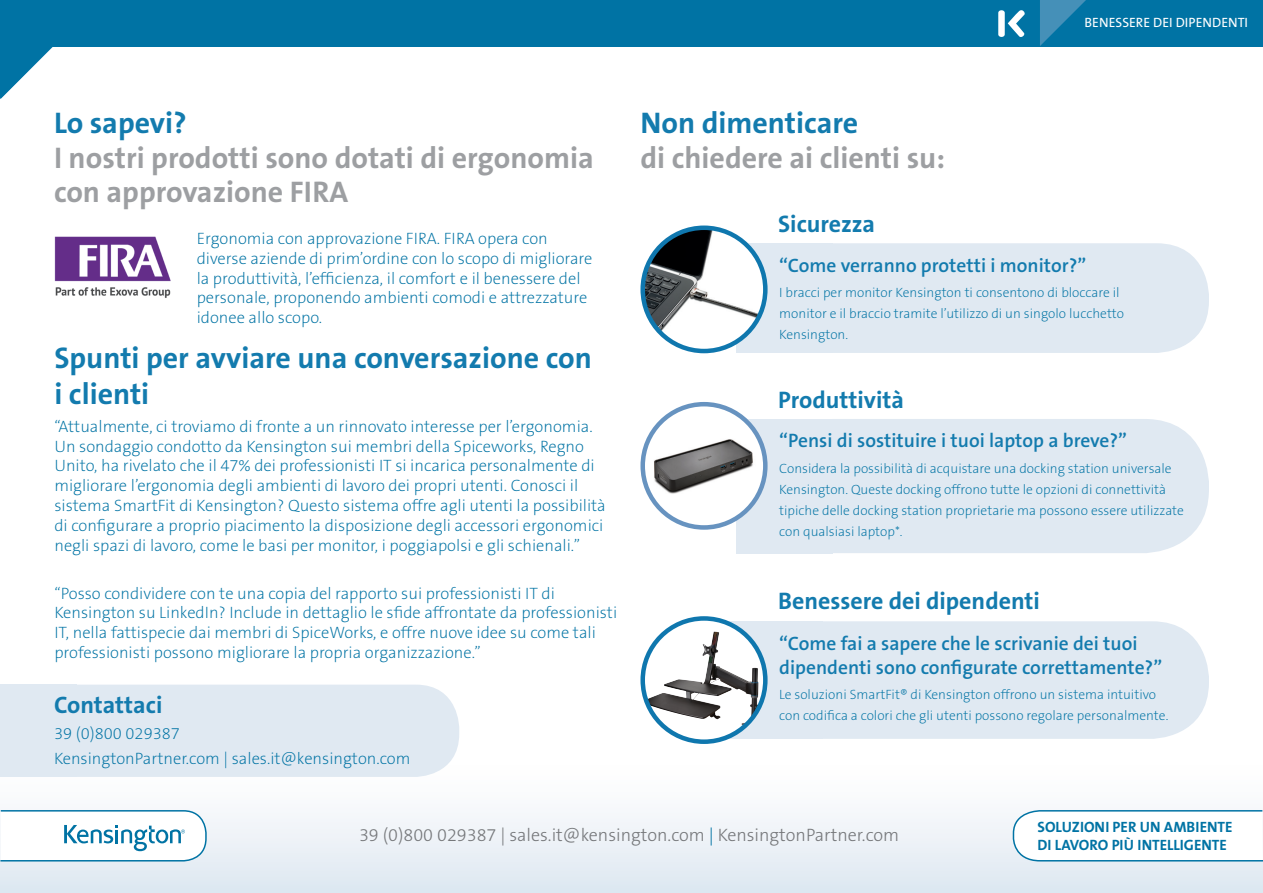
<style>
.page{position:relative;width:1263px;height:893px;background:#fff}
.page>*{position:absolute;margin:0;border:0;box-sizing:border-box;transform-origin:0 0}
.t1{font:30px/34.5px "The Sans KENSINGTON7 Bd";color:#9d9fa2}
.t2{font:30px/36px "The Sans KENSINGTON7 Bd";color:#137bae}
.t3{font:24px "The Sans KENSINGTON7 Bd";color:#137bae}
.t4{font:19.5px/24px "The Sans KENSINGTON6 SB";color:#137bae}
.t5{font:18px "The Sans KENSINGTON3 Li";color:#76787b}
.t6{font:16.5px/19.8px "The Sans KENSINGTON2 XL";color:#0073a4}
.t7{font:15px/18px "The Sans KENSINGTON7 Bd";color:#0073a4}
.t8{font:13.5px/21px "The Sans KENSINGTON2 XL";color:#0073a4}
.t9{font:13.5px "The Sans KENSINGTON5 Rg";color:#fff}
.s1{color:#0073a4}
</style>
<div class="page">
<div style="left:0;top:693px;width:1263px;height:200px;background:linear-gradient(to bottom,#fff,#e4ecf3)"></div>
<div style="left:758px;top:621px;width:451px;height:118px;background:#e0e9f2;border-radius:57px"></div>
<div style="left:723px;top:621px;width:99px;height:118px;background:#e0e9f2"></div>
<div style="left:770px;top:419px;width:439px;height:134px;background:#e0e9f2;border-radius:64px"></div>
<div style="left:736px;top:419px;width:97px;height:134px;background:#e0e9f2"></div>
<div style="left:0;top:0;width:1263px;height:46px;background:#0073a4"></div>
<svg style="left:1008px;top:10px;width:17px;height:27px"></svg>
<div style="left:998px;top:10px;width:7px;height:27px;background:#fff;border-radius:3px"></div>
<svg style="left:1040px;top:0;width:46px;height:46px"></svg>
<svg style="left:0;top:46px;width:54px;height:53px"></svg>
<img style="left:54px;top:236px;width:117px;height:62px">
<div style="left:770px;top:243px;width:439px;height:110px;background:#e0e9f2;border-radius:52px"></div>
<div style="left:736px;top:243px;width:97px;height:110px;background:#e0e9f2"></div>
<img style="left:645px;top:228px;width:120px;height:123px">
<div style="left:640px;top:226px;width:127px;height:127px;border:4px solid #0f77ae;border-radius:50%"></div>
<div style="left:643px;top:404px;width:122px;height:123px;background:#fff;border-radius:50%"></div>
<img style="left:645px;top:430px;width:120px;height:71px">
<div style="left:640px;top:402px;width:127px;height:128px;border:4px solid #6793c0;border-radius:50%"></div>
<svg style="left:643px;top:618px;width:122px;height:124px;fill:#fff"></svg>
<img style="left:646px;top:632px;width:90px;height:87px">
<div style="left:640px;top:616px;width:127px;height:128px;border:4px solid #0f77ae;border-radius:50%"></div>
<div style="left:13px;top:685px;width:446px;height:92px;background:#e0e9f2;border-radius:44px"></div>
<div style="left:0;top:685px;width:76px;height:92px;background:#e0e9f2"></div>
<svg style="left:0;top:809px;width:207px;height:53px"></svg>
<svg style="left:1012px;top:809px;width:251px;height:53px"></svg>
<p class="t9" style="left:1084px;top:15px;width:53px">BENESSERE</p>
<p class="t9" style="left:1153px;top:15px;width:94px">DEI DI PENDENTI</p>
<h1 class="t2" style="left:54px;top:106px;width:134px">Lo sapevi?</h1>
<h1 class="t1" style="left:54px;top:141px;width:541px">I nostri prodotti sono dotati di ergonomia con approvazione FIRA</h1>
<p class="t6" style="left:197px;top:229px;width:397px">Ergonomia con approvazione FIRA. FIRA opera con diverse aziende di prim’ordine con lo scopo di migliorare la produttività, l’efficienza, il comfort e il benessere del personale, proponendo ambienti comodi e attrezzature idonee allo scopo.</p>
<h1 class="t2" style="left:54px;top:341px;width:539px">Spunti per avviare una conversazione con i clienti</h1>
<p class="t6" style="left:54px;top:417px;width:553px">“Attualmente, ci troviamo di fronte a un rinnovato interesse per l’ergonomia.<br>Un sondaggio condotto da Kensington sui membri della Spiceworks, Regno Unito, ha rivelato che il 47% dei professionisti IT si incarica personalmente di migliorare l’ergonomia degli ambienti di lavoro dei propri utenti. Conosci il sistema SmartFit di Kensington? Questo sistema offre agli utenti la possibilità di configurare a proprio piacimento la disposizione degli accessori ergonomici negli spazi di lavoro, come le basi per monitor, i poggiapolsi e gli schienali.”</p>
<p class="t6" style="left:54px;top:584px;width:564px">“Posso condividere con te una copia del rapporto sui professionisti IT di Kensington su LinkedIn? Include in dettaglio le sfide affrontate da professionisti IT, nella fattispecie dai membri di SpiceWorks, e offre nuove idee su come tali professionisti possono migliorare la propria organizzazione.”</p>
<h2 class="t3" style="left:54px;top:692px;width:110px">Contattaci</h2>
<p class="t6" style="left:54px;top:721px;width:358px;line-height:25.5px">39 (0)800 029387<br>KensingtonPartner.com | sales.it@kensington.com</p>
<h1 class="t2" style="left:640px;top:106px;width:219px">Non dimenticare</h1>
<h1 class="t1" style="left:640px;top:141px;width:306px">di chiedere ai clienti su:</h1>
<h2 class="t3" style="left:778px;top:211px;width:98px">Sicurezza</h2>
<p class="t4" style="left:779px;top:254px;width:309px">“Come verranno protetti i monitor?”</p>
<p class="t8" style="left:779px;top:282px;width:346px">I bracci per monitor Kensington ti consentono di bloccare il monitor e il braccio tramite l’utilizzo di un singolo lucchetto<br>Kensington.</p>
<h2 class="t3" style="left:778px;top:387px;width:127px">Produttività</h2>
<p class="t4" style="left:779px;top:429px;width:349px">“Pensi di sostituire i tuoi laptop a breve?”</p>
<p class="t8" style="left:779px;top:458px;width:406px">Considera la possibilità di acquistare una docking station universale Kensington. Queste docking offrono tutte le opzioni di connettività tipiche delle docking station proprietarie ma possono essere utilizzate con qualsiasi laptop*.</p>
<h2 class="t3" style="left:778px;top:588px;width:263px">Benessere dei dipendenti</h2>
<p class="t4" style="left:779px;top:632px;width:384px">“Come fai a sapere che le scrivanie dei tuoi dipendenti sono configurate correttamente?”</p>
<p class="t8" style="left:779px;top:684px;width:391px">Le soluzioni SmartFit® di Kensington offrono un sistema intuitivo con codifica a colori che gli utenti possono regolare personalmente.</p>
<p class="t5" style="left:359px;top:826px;width:542px">39 (0)800 029387 | sales.it@kensington.com <span class="s1">|</span> KensingtonPartner.com</p>
<p class="t7" style="left:1037px;top:818px;width:196px">SOLUZIONI PER UN AMBIENTE<br>DI LAVORO PIÙ INTELLIGENTE</p>
</div>
